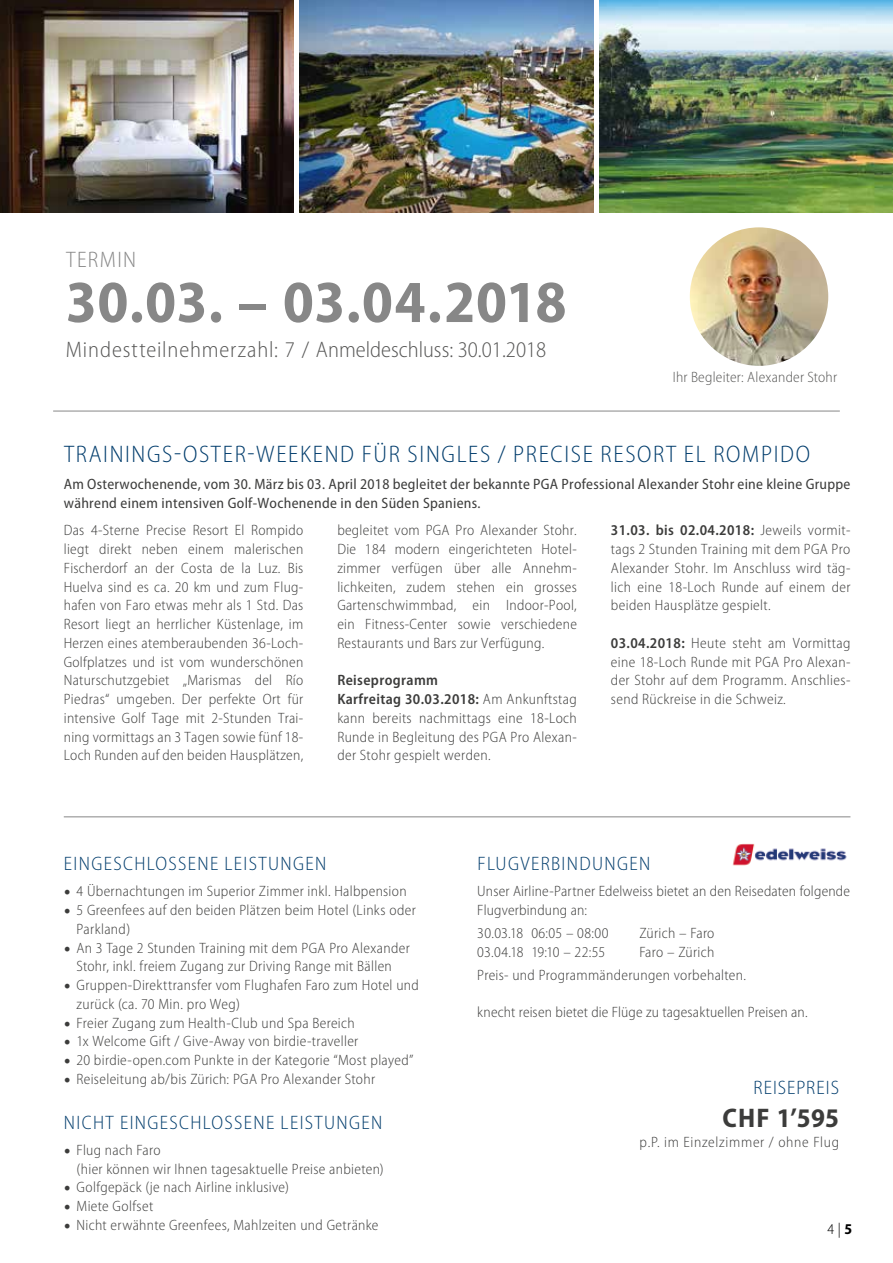
<style>
.page{position:relative;width:893px;height:1263px;background:#fff}
.page>*{position:absolute;margin:0;border:0;box-sizing:border-box;transform-origin:0 0}
.t1{font:700 semi-condensed 60px "Myriad Pro";letter-spacing:.01em;color:#878787}
.t2{font:700 semi-condensed 27px "Myriad Pro";letter-spacing:.025em;color:#3c3c3b}
.t3{font:300 semi-condensed 24px "Myriad Pro";letter-spacing:.07em;color:#003c6c}
.t4{font:300 semi-condensed 22.5px "Myriad Pro";letter-spacing:.03em;color:#575756}
.t5{font:300 semi-condensed 22.5px "Myriad Pro";letter-spacing:.06em;color:#878787}
.t6{font:300 semi-condensed 19.5px "Myriad Pro";letter-spacing:.07em;color:#003c6c}
.t7{font:300 semi-condensed 15px/18.8px "Myriad Pro";letter-spacing:.02em;color:#3c3c3b}
.t8{font:semi-condensed 15px/18.8px "Myriad Pro";letter-spacing:.02em;color:#3c3c3b}
.t9{font:300 semi-condensed 15px "Myriad Pro";letter-spacing:.045em;color:#3c3c3b}
.t10{font:300 semi-condensed 15px "Myriad Pro";letter-spacing:.01em;color:#575756}
.t11{font:300 semi-condensed 15px "Myriad Pro";letter-spacing:-.01em;color:#3c3c3b}
.t12{font:300 semi-condensed 15px "Myriad Pro";color:#000}
.s1{font-weight:600}
.s2{font-family:"Minion Pro";font-weight:400;font-stretch:normal;font-size:18px}
.s3{font-weight:700}
</style>
<div class="page">
<img style="left:600px;top:0;width:293px;height:213px">
<img style="left:300px;top:0;width:293px;height:213px">
<img style="left:0;top:0;width:293px;height:213px">
<hr style="left:64px;top:816px;width:786px;height:1px;background:#878787">
<hr style="left:53px;top:411px;width:787px;height:1px;background:#878787">
<img style="left:732px;top:843px;width:115px;height:23px">
<img style="left:690px;top:227px;width:138px;height:139px;border-radius:69px">
<h3 class="t5" style="left:66px;top:247px;width:71px">TERMIN</h3>
<h1 class="t1" style="left:66px;top:268px;width:502px">30.03. – 03.04.2018</h1>
<h3 class="t4" style="left:66px;top:337px;width:482px">Mindestteilnehmerzahl: 7 / Anmeldeschluss: 30.01.2018</h3>
<p class="t10" style="left:673px;top:369px;width:166px">Ihr Begleiter: Alexander Stohr</p>
<h3 class="t3" style="left:64px;top:441px;width:748px">TRAININGS-OSTER-WEEKEND FÜR SINGLES / PRECISE RESORT EL ROMPIDO</h3>
<p class="t8" style="left:64px;top:475px;width:788px">Am Osterwochenende, vom 30. März bis 03. April 2018 begleitet der bekannte PGA Professional Alexander Stohr eine kleine Gruppe während einem intensiven Golf-Wochenende in den Süden Spaniens.</p>
<p class="t7" style="left:64px;top:521px;width:241px;text-align:justify">Das 4-Sterne Precise Resort El Rompido liegt direkt neben einem malerischen Fischerdorf an der Costa de la Luz. Bis Huelva sind es ca. 20 km und zum Flug&shy;hafen von Faro etwas mehr als 1 Std. Das Resort liegt an herrlicher Küstenlage, im Herzen eines atemberaubenden 36-Loch-Golfplatzes und ist vom wunderschönen Naturschutzgebiet „Marismas del Río Piedras“ umgeben. Der perfekte Ort für intensive Golf Tage mit 2-Stunden Trai&shy;ning vormittags an 3 Tagen sowie fünf 18- Loch Runden auf den beiden Hausplätzen,</p>
<p class="t7" style="left:337px;top:521px;width:241px;text-align:justify">begleitet vom PGA Pro Alexander Stohr.<br>Die 184 modern eingerichteten Hotel&shy;zimmer verfügen über alle Annehm&shy;lichkeiten, zudem stehen ein grosses Gartenschwimmbad, ein Indoor-Pool, ein Fitness-Center sowie verschiedene Restaurants und Bars zur Verfügung.</p>
<p class="t7" style="left:611px;top:521px;width:241px;text-align:justify"><span class="s1">31.03. bis 02.04.2018:</span> Jeweils vormit&shy;tags 2 Stunden Training mit dem PGA Pro Alexander Stohr. Im Anschluss wird täg&shy;lich eine 18-Loch Runde auf einem der beiden Hausplätze gespielt.</p>
<p class="t7" style="left:611px;top:634px;width:241px;text-align:justify"><span class="s1">03.04.2018:</span> Heute steht am Vormittag eine 18-Loch Runde mit PGA Pro Alexan&shy;der Stohr auf dem Programm. Anschlies&shy;send Rückreise in die Schweiz.</p>
<p class="t7" style="left:337px;top:671px;width:241px"><span class="s1">Reiseprogramm<br>Karfreitag 30.03.2018:</span> Am Ankunftstag kann bereits nachmittags eine 18-Loch<br>Runde in Begleitung des PGA Pro Alexan&shy;der Stohr gespielt werden.</p>
<h3 class="t6" style="left:64px;top:853px;width:264px">EINGESCHLOSSENE LEISTUNGEN</h3>
<p class="t7" style="left:64px;top:882px;width:344px"><span class="s2">•</span> 4 Übernachtungen im Superior Zimmer inkl. Halbpension</p>
<p class="t7" style="left:77px;top:901px;width:341px;text-indent:-13px"><span class="s2">•</span> 5 Greenfees auf den beiden Plätzen beim Hotel (Links oder<br>Parkland)</p>
<p class="t7" style="left:64px;top:938px;width:347px;text-align:center"><span class="s2">•</span> An 3 Tage 2 Stunden Training mit dem PGA Pro Alexander<br>Stohr, inkl. freiem Zugang zur Driving Range mit Bällen</p>
<p class="t7" style="left:77px;top:976px;width:344px;text-indent:-13px"><span class="s2">•</span> Gruppen-Direkttransfer vom Flughafen Faro zum Hotel und zurück (ca. 70 Min. pro Weg)</p>
<p class="t7" style="left:64px;top:1013px;width:292px"><span class="s2">•</span> Freier Zugang zum Health-Club und Spa Bereich</p>
<p class="t7" style="left:64px;top:1032px;width:296px"><span class="s2">•</span> 1x Welcome Gift / Give-Away von birdie-traveller</p>
<p class="t7" style="left:64px;top:1051px;width:351px"><span class="s2">•</span> 20 birdie-open.com Punkte in der Kategorie “Most played”</p>
<p class="t7" style="left:64px;top:1070px;width:313px"><span class="s2">•</span> Reiseleitung ab/bis Zürich: PGA Pro Alexander Stohr</p>
<h3 class="t6" style="left:64px;top:1111px;width:320px">NICHT EINGESCHLOSSENE LEISTUNGEN</h3>
<p class="t7" style="left:77px;top:1141px;width:309px;text-indent:-13px"><span class="s2">•</span> Flug nach Faro<br>(hier können wir Ihnen tagesaktuelle Preise anbieten)</p>
<p class="t7" style="left:64px;top:1178px;width:227px"><span class="s2">•</span> Golfgepäck (je nach Airline inklusive)</p>
<p class="t7" style="left:64px;top:1197px;width:91px"><span class="s2">•</span> Miete Golfset</p>
<p class="t7" style="left:64px;top:1216px;width:316px"><span class="s2">•</span> Nicht erwähnte Greenfees, Mahlzeiten und Getränke</p>
<h3 class="t6" style="left:477px;top:853px;width:174px">FLUGVERBINDUNGEN</h3>
<p class="t7" style="left:477px;top:882px;width:374px">Unser Airline-Partner Edelweiss bietet an den Reisedaten folgende<br>Flugverbindung an:</p>
<p class="t7" style="left:477px;top:924px;width:133px">30.03.18 06:05 – 08:00</p>
<p class="t7" style="left:639px;top:924px;width:77px">Zürich – Faro</p>
<p class="t11" style="left:477px;top:944px;width:129px">03.04.18 19:10 – 22:55</p>
<p class="t7" style="left:477px;top:941px;width:270px;line-height:23px;text-indent:162px">Faro – Zürich<br>Preis- und Programmänderungen vorbehalten.</p>
<p class="t7" style="left:477px;top:1003px;width:332px">knecht reisen bietet die Flüge zu tagesaktuellen Preisen an.</p>
<h3 class="t6" style="left:753px;top:1077px;width:87px">REISEPREIS</h3>
<h2 class="t2" style="left:723px;top:1103px;width:118px">CHF 1’595</h2>
<p class="t9" style="left:640px;top:1134px;width:201px">p.P. im Einzelzimmer / ohne Flug</p>
<p class="t12" style="left:828px;top:1221px;width:26px">4 |<span class="s3">5</span></p>
</div>
